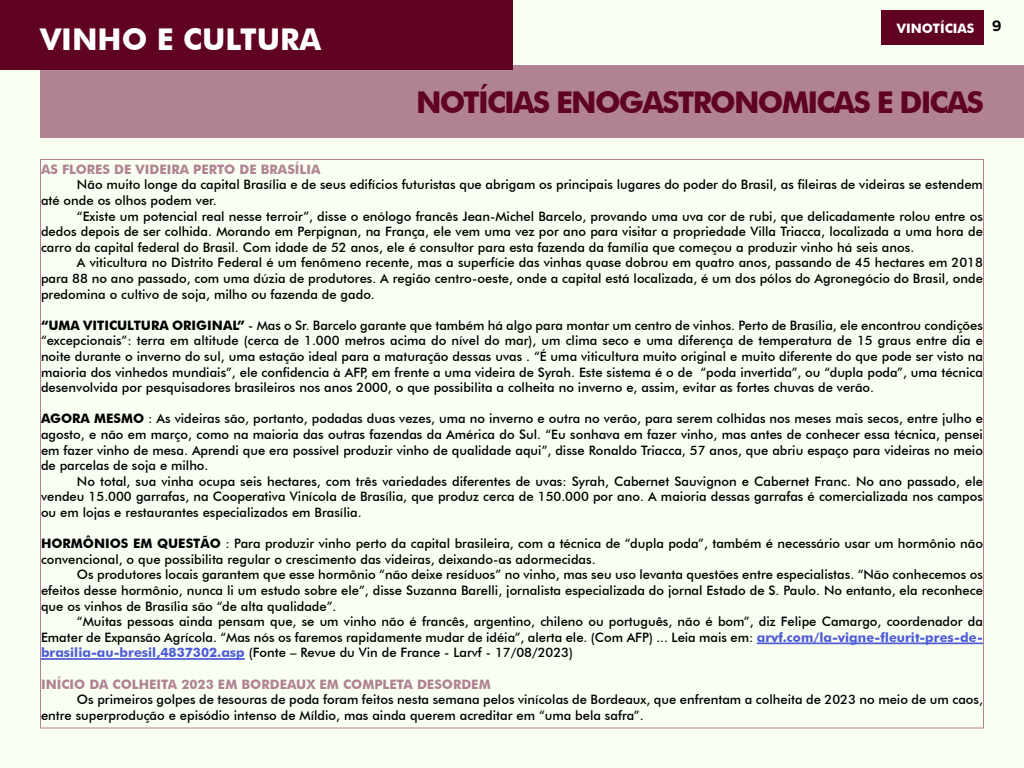
<style>
.page{position:relative;width:1024px;height:768px;background:#f9fff3}
.page>*{position:absolute;margin:0;border:0;box-sizing:border-box;transform-origin:0 0}
.t1{font:700 30px "Futura BT";letter-spacing:-.06em;color:#600320}
.t2{font:700 30px "Futura BT";color:#fff}
.t3{font:500 13px/15.6px "Futura BT";color:#000;text-align:justify}
.t4{font:700 13px "Futura BT";color:#b18392}
.t5{font:700 13px "Futura BT";color:#fff}
.s1{font-weight:700}
.s2{font-weight:700;color:#4f5cd6}
</style>
<div class="page">
<div style="left:882px;top:10px;width:102px;height:34px;background:#600320"></div>
<div style="left:40px;top:65px;width:984px;height:73px;background:#b18392"></div>
<hr style="left:757px;top:642px;width:226px;height:2px;background:#4f5cd6">
<hr style="left:41px;top:658px;width:204px;height:2px;background:#4f5cd6">
<div style="left:0;top:0;width:513px;height:70px;background:#600320"></div>
<h1 class="t2" style="left:40px;top:21px;width:283px">VINHO E CULTURA</h1>
<p class="t5" style="left:897px;top:21px;width:106px">VINOTÍCIAS <sup>9</sup></p>
<h1 class="t1" style="left:416px;top:84px;width:569px">NOTÍCIAS ENOGASTRONOMICAS E DICAS</h1>
<p class="t4" style="left:41px;top:161px;width:281px">AS FLORES DE VIDEIRA PERTO DE BRASÍLIA</p>
<p class="t3" style="left:41px;top:177px;width:943px;text-indent:36px">Não muito longe da capital Brasília e de seus edifícios futuristas que abrigam os principais lugares do poder do Brasil, as fileiras de videiras se estendem até onde os olhos podem ver.</p>
<p class="t3" style="left:41px;top:208px;width:943px;text-indent:36px">“Existe um potencial real nesse terroir”, disse o enólogo francês Jean-Michel Barcelo, provando uma uva cor de rubi, que delicadamente rolou entre os dedos depois de ser colhida. Morando em Perpignan, na França, ele vem uma vez por ano para visitar a propriedade Villa Triacca, localizada a uma hora de carro da capital federal do Brasil. Com idade de 52 anos, ele é consultor para esta fazenda da família que começou a produzir vinho há seis anos.</p>
<p class="t3" style="left:41px;top:255px;width:944px;text-indent:36px">A viticultura no Distrito Federal é um fenômeno recente, mas a superfície das vinhas quase dobrou em quatro anos, passando de 45 hectares em 2018 para 88 no ano passado, com uma dúzia de produtores. A região centro-oeste, onde a capital está localizada, é um dos pólos do Agronegócio do Brasil, onde predomina o cultivo de soja, milho ou fazenda de gado.</p>
<p class="t3" style="left:41px;top:317px;width:944px"><span class="s1">“UMA VITICULTURA ORIGINAL”</span> - Mas o Sr. Barcelo garante que também há algo para montar um centro de vinhos. Perto de Brasília, ele encontrou condições “excepcionais”: terra em altitude (cerca de 1.000 metros acima do nível do mar), um clima seco e uma diferença de temperatura de 15 graus entre dia e noite durante o inverno do sul, uma estação ideal para a maturação dessas uvas . “É uma viticultura muito original e muito diferente do que pode ser visto na maioria dos vinhedos mundiais”, ele confidencia à AFP, em frente a uma videira de Syrah. Este sistema é o de “poda invertida”, ou “dupla poda”, uma técnica desenvolvida por pesquisadores brasileiros nos anos 2000, o que possibilita a colheita no inverno e, assim, evitar as fortes chuvas de verão.</p>
<p class="t3" style="left:41px;top:411px;width:944px"><span class="s1">AGORA MESMO</span> : As videiras são, portanto, podadas duas vezes, uma no inverno e outra no verão, para serem colhidas nos meses mais secos, entre julho e agosto, e não em março, como na maioria das outras fazendas da América do Sul. “Eu sonhava em fazer vinho, mas antes de conhecer essa técnica, pensei em fazer vinho de mesa. Aprendi que era possível produzir vinho de qualidade aqui”, disse Ronaldo Triacca, 57 anos, que abriu espaço para videiras no meio de parcelas de soja e milho.</p>
<p class="t3" style="left:41px;top:473px;width:944px;text-indent:36px">No total, sua vinha ocupa seis hectares, com três variedades diferentes de uvas: Syrah, Cabernet Sauvignon e Cabernet Franc. No ano passado, ele vendeu 15.000 garrafas, na Cooperativa Vinícola de Brasília, que produz cerca de 150.000 por ano. A maioria dessas garrafas é comercializada nos campos ou em lojas e restaurantes especializados em Brasília.</p>
<p class="t3" style="left:41px;top:536px;width:944px"><span class="s1">HORMÔNIOS EM QUESTÃO</span> : Para produzir vinho perto da capital brasileira, com a técnica de “dupla poda”, também é necessário usar um hormônio não convencional, o que possibilita regular o crescimento das videiras, deixando-as adormecidas.</p>
<p class="t3" style="left:41px;top:567px;width:944px;text-indent:36px">Os produtores locais garantem que esse hormônio “não deixe resíduos” no vinho, mas seu uso levanta questões entre especialistas. “Não conhecemos os efeitos desse hormônio, nunca li um estudo sobre ele”, disse Suzanna Barelli, jornalista especializada do jornal Estado de S. Paulo. No entanto, ela reconhece que os vinhos de Brasília são “de alta qualidade”.</p>
<p class="t3" style="left:41px;top:614px;width:944px;text-indent:36px">“Muitas pessoas ainda pensam que, se um vinho não é francês, argentino, chileno ou português, não é bom”, diz Felipe Camargo, coordenador da Emater de Expansão Agrícola. “Mas nós os faremos rapidamente mudar de idéia”, alerta ele. (Com AFP) ... Leia mais em: <span class="s2">arvf.com/la-vigne-fleurit-pres-de&shy;brasilia-au-bresil,4837302.asp</span> (Fonte – Revue du Vin de France - Larvf - 17/08/2023)</p>
<p class="t4" style="left:41px;top:676px;width:451px">INÍCIO DA COLHEITA 2023 EM BORDEAUX EM COMPLETA DESORDEM</p>
<p class="t3" style="left:41px;top:692px;width:944px;text-indent:36px">Os primeiros golpes de tesouras de poda foram feitos nesta semana pelos vinícolas de Bordeaux, que enfrentam a colheita de 2023 no meio de um caos, entre superprodução e episódio intenso de Míldio, mas ainda querem acreditar em “uma bela safra”.</p>
</div>
